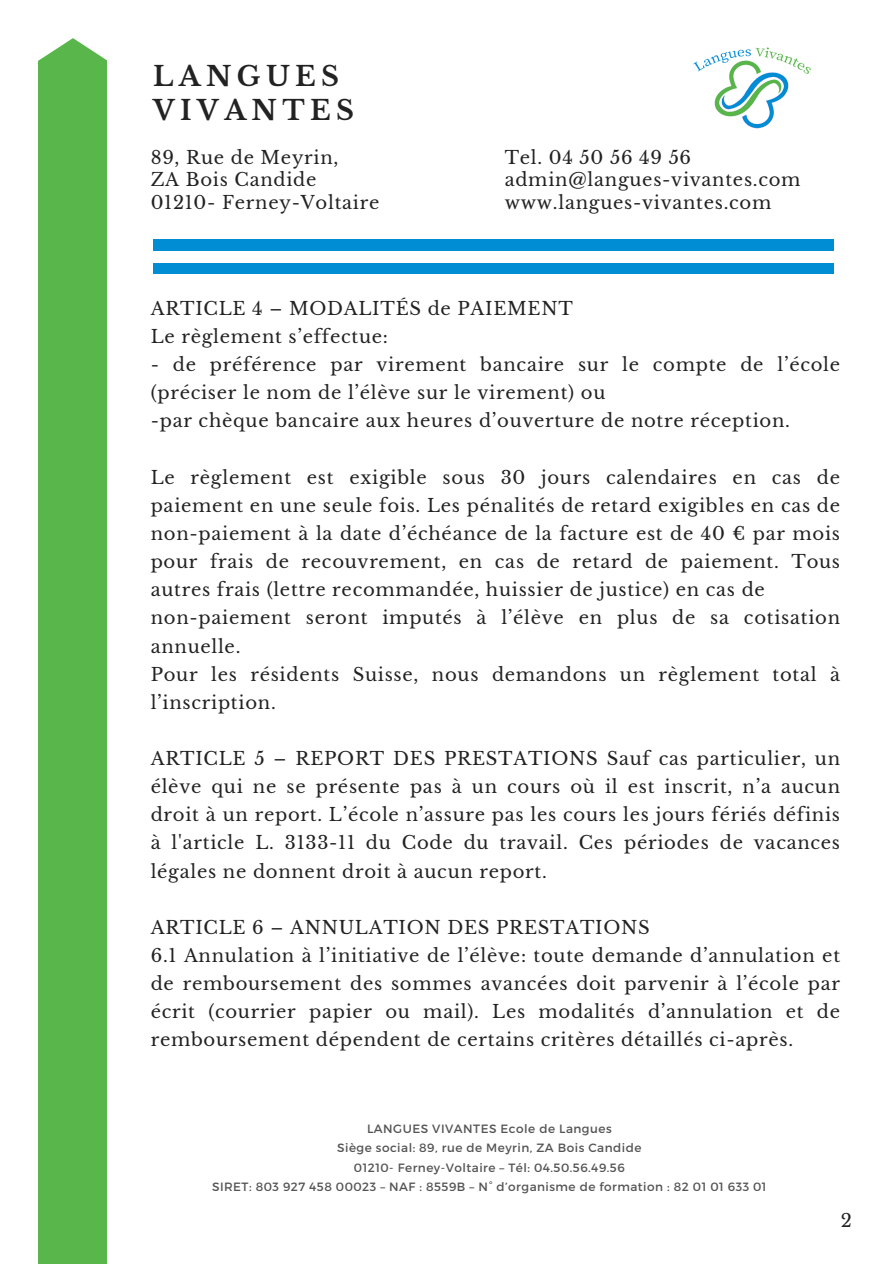
<style>
.page{position:relative;width:894px;height:1264px;background:#fff}
.page>*{position:absolute;margin:0;border:0;box-sizing:border-box;transform-origin:0 0}
.t1{font:700 27px/33.8px "Libre Baskerville";letter-spacing:.2em;color:#222}
.t2{font:18px/28.2px "Libre Baskerville";letter-spacing:.04em;color:#222}
.t3{font:12px "Montserrat";letter-spacing:.04em;color:#545454}
</style>
<div class="page">
<div style="left:39px;top:385px;width:67px;height:878px;background:#58b64a"></div>
<div style="left:39px;top:39px;width:67px;height:346px;background:#58b64a"></div>
<div style="left:153px;top:263px;width:680px;height:11px;background:#008dd4"></div>
<div style="left:153px;top:239px;width:680px;height:11px;background:#008dd4"></div>
<img style="left:693px;top:47px;width:118px;height:82px">
<h1 class="t1" style="left:153px;top:60px;width:202px">LANGUES<br>VIVANTES</h1>
<h2 class="t2" style="left:151px;top:146px;width:230px;line-height:22.5px">89, Rue de Meyrin,<br>ZA Bois Candide<br>01210- Ferney-Voltaire</h2>
<p class="t2" style="left:504px;top:146px;width:297px;line-height:22.5px">Tel. 04 50 56 49 56 admin@langues-vivantes.com www.langues-vivantes.com</p>
<h2 class="t2" style="left:151px;top:294px;width:423px">ARTICLE 4 – MODALITÉS de PAIEMENT<br>Le règlement s’effectue:</h2>
<h2 class="t2" style="left:151px;top:351px;width:690px">- de préférence par virement bancaire sur le compte de l’école (préciser le nom de l’élève sur le virement) ou<br>-par chèque bancaire aux heures d’ouverture de notre réception.</h2>
<h2 class="t2" style="left:151px;top:463px;width:690px">Le règlement est exigible sous 30 jours calendaires en cas de paiement en une seule fois. Les pénalités de retard exigibles en cas de non-paiement à la date d’échéance de la facture est de 40 € par mois pour frais de recouvrement, en cas de retard de paiement. Tous autres frais (lettre recommandée, huissier de justice) en cas de non-paiement seront imputés à l’élève en plus de sa cotisation annuelle.<br>Pour les résidents Suisse, nous demandons un règlement total à l’inscription.</h2>
<h2 class="t2" style="left:151px;top:744px;width:690px;text-align:justify">ARTICLE 5 – REPORT DES PRESTATIONS Sauf cas particulier, un élève qui ne se présente pas à un cours où il est inscrit, n’a aucun droit à un report. L’école n’assure pas les cours les jours fériés définis à l'article L. 3133-11 du Code du travail. Ces périodes de vacances légales ne donnent droit à aucun report.</h2>
<h2 class="t2" style="left:151px;top:913px;width:690px">ARTICLE 6 – ANNULATION DES PRESTATIONS<br>6.1 Annulation à l’initiative de l’élève: toute demande d’annulation et de remboursement des sommes avancées doit parvenir à l’école par écrit (courrier papier ou mail). Les modalités d’annulation et de remboursement dépendent de certains critères détaillés ci-après.</h2>
<p class="t3" style="left:367px;top:1121px;width:246px">LANGUES VIVANTES Ecole de Langues</p>
<p class="t3" style="left:337px;top:1140px;width:305px">Siège social: 89, rue de Meyrin, ZA Bois Candide</p>
<p class="t3" style="left:354px;top:1159px;width:272px">01210- Ferney-Voltaire – Tél: 04.50.56.49.56</p>
<p class="t3" style="left:212px;top:1178px;width:556px">SIRET: 803 927 458 00023 – NAF : 8559B – N° d’organisme de formation : 82 01 01 633 01</p>
<h2 class="t2" style="left:840px;top:1206px;width:13px">2</h2>
</div>
